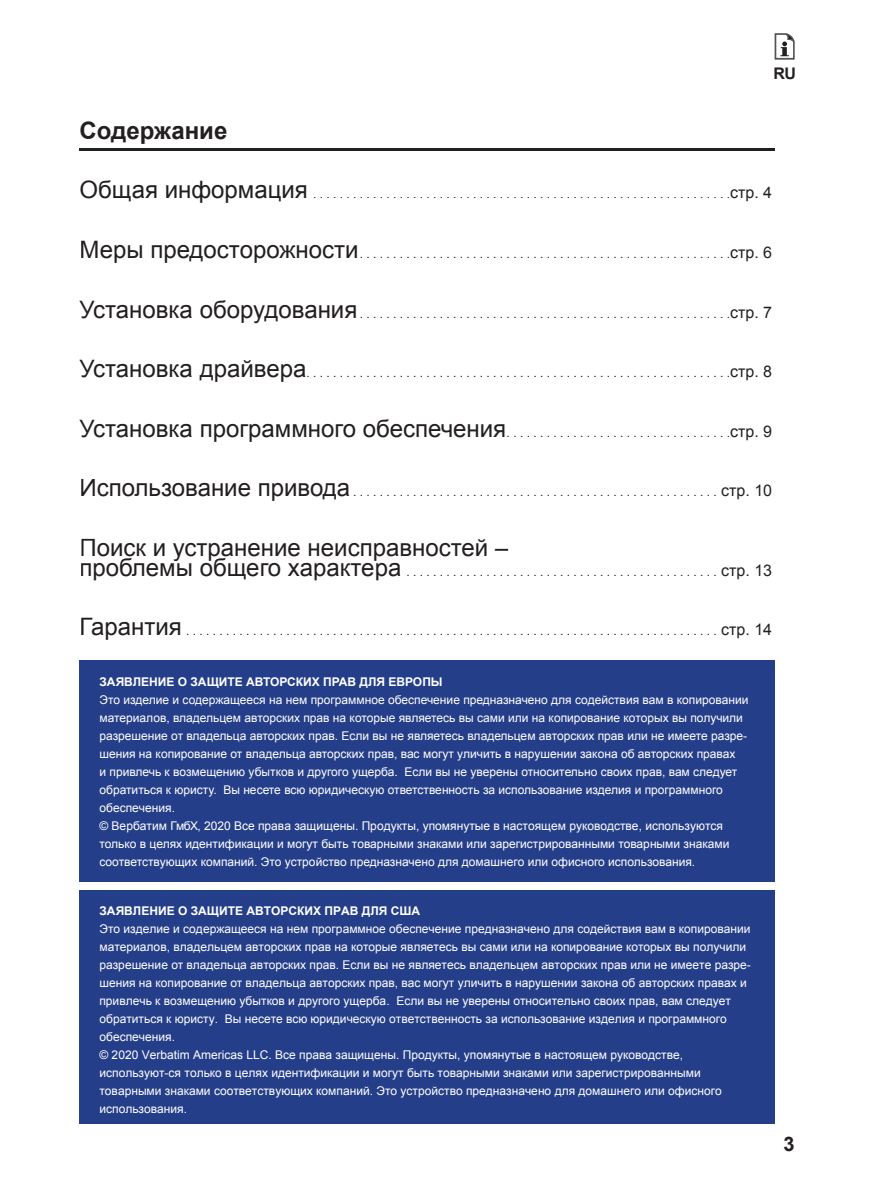
<style>
.page{position:relative;width:874px;height:1191px;background:#fff}
.page>*{position:absolute;margin:0;border:0;box-sizing:border-box;transform-origin:0 0}
.t1{font:24px/19.8px "Arial";color:#231f20}
.t2{font:700 24px "Arial";color:#231f20}
.t3{font:700 20px "Arial";color:#231f20}
.t4{font:700 16px "Arial";color:#231f20}
.t5{font:12px/18px "Arial";color:#fff}
.t6{font:12px "Arial";color:#231f20}
.t7{font:700 12px "Arial";color:#fff}
.s1{font-size:24px}
.s2{font-size:16px}
.s3{font-style:inherit}
</style>
<div class="page">
<div style="left:79px;top:890px;width:695px;height:233px;background:#253e89"></div>
<div style="left:79px;top:660px;width:695px;height:222px;background:#253e89"></div>
<hr style="left:79px;top:149px;width:695px;height:2px;background:#231f20">
<hr style="left:121px;top:558px;width:91px;height:3px;background:#231f20">
<svg style="left:774px;top:33px;width:20px;height:27px"></svg>
<h3 class="t4" style="left:773px;top:65px;width:24px">RU</h3>
<h1 class="t2" style="left:79px;top:117px;width:149px">Содержание</h1>
<p class="t6" style="left:79px;top:188px;width:693px"><span class="s1">Общаяинформация</span> ...............................................................<span class="s2">стр. 4</span></p>
<p class="t6" style="left:79px;top:247px;width:693px"><span class="s1">Мерыпредосторожности</span>........................................................<span class="s2">стр. 6</span></p>
<p class="t6" style="left:79px;top:307px;width:693px"><span class="s1">Установкаоборудования</span>........................................................<span class="s2">стр. 7</span></p>
<p class="t6" style="left:79px;top:366px;width:693px"><span class="s1">Установкадрайвера</span>................................................................<span class="s2">стр. 8</span></p>
<p class="t6" style="left:79px;top:426px;width:693px"><span class="s1">Установкапрограммногообеспечения</span>..................................<span class="s2">стр. 9</span></p>
<p class="t6" style="left:79px;top:485px;width:693px"><span class="s1">Использованиепривода</span>.......................................................<span class="s2">стр. 10</span></p>
<h1 class="t1" style="left:79px;top:537px;width:430px">Поиск и ст анение неисп авностей – проблемы общего характера</h1>
<h1 class="t1" style="left:173px;top:537px;width:50px">у р</h1>
<h1 class="t1" style="left:372px;top:537px;width:15px">р</h1>
<p class="t6" style="left:406px;top:565px;width:367px">...............................................<span class="s2">стр. 13</span></p>
<p class="t6" style="left:79px;top:624px;width:693px"><span class="s1">Гарантия</span>................................................................................<span class="s2">стр. 14</span></p>
<p class="t7" style="left:99px;top:675px;width:344px">ЗАЯВЛЕНИЕ О ЗАЩИТЕ АВТОРСКИХ ПРАВ ДЛЯ ЕВРОПЫ</p>
<p class="t5" style="left:99px;top:690px;width:650px">Это изделие и содержащееся на нем программное обеспечение предназначено для содействия вам в копировании материалов, владельцем авторских прав на которые являетесь вы сами или на копирование которых вы получили разрешение от владельца авторских прав. Если вы не являетесь владельцем авторских прав или не имеете разре&shy;шения на копирование от владельца авторских прав, вас могут уличить в нарушении закона об авторских правах<br>и привлечь к возмещению убытков и другого ущерба. Если вы не уверены относительно своих прав, вам следует обратиться к юристу. Вы несете всю юридическую ответственность за использование изделия и программного обеспечения.<br>© Вербатим ГмбХ, 20<span class="s3">20</span> Все права защищены. Продукты, упомянутые в настоящем руководстве, используются только в целях идентификации и могут быть товарными знаками или зарегистрированными товарными знаками соответствующих компаний. Это устройство предназначено для домашнего или офисного использования.</p>
<p class="t7" style="left:99px;top:904px;width:322px">ЗАЯВЛЕНИЕ О ЗАЩИТЕ АВТОРСКИХ ПРАВ ДЛЯ США</p>
<p class="t5" style="left:99px;top:920px;width:652px">Это изделие и содержащееся на нем программное обеспечение предназначено для содействия вам в копировании материалов, владельцем авторских прав на которые являетесь вы сами или на копирование которых вы получили разрешение от владельца авторских прав. Если вы не являетесь владельцем авторских прав или не имеете разре&shy;шения на копирование от владельца авторских прав, вас могут уличить в нарушении закона об авторских правах и привлечь к возмещению убытков и другого ущерба. Если вы не уверены относительно своих прав, вам следует обратиться к юристу. Вы несете всю юридическую ответственность за использование изделия и программного обеспечения.<br>© 20<span class="s3">20</span> Verbatim Americas LLC. Все права защищены. Продукты, упомянутые в настоящем руководстве, используют-ся только в целях идентификации и могут быть товарными знаками или зарегистрированными товарными знаками соответствующих компаний. Это устройство предназначено для домашнего или офисного использования.</p>
<h2 class="t3" style="left:783px;top:1132px;width:13px">3</h2>
</div>
